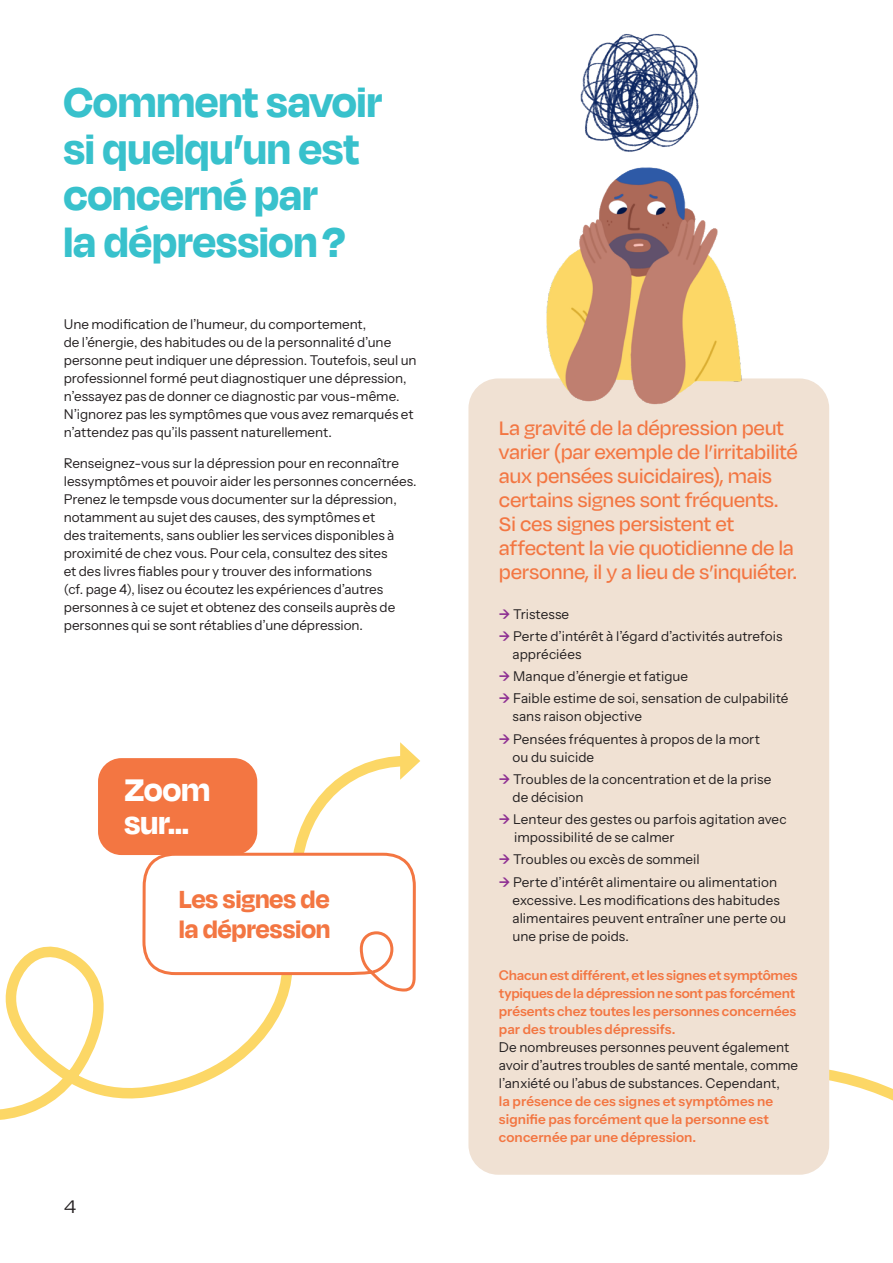
<style>
.page{position:relative;width:893px;height:1263px;background:#fff}
.page>*{position:absolute;margin:0;border:0;box-sizing:border-box;transform-origin:0 0}
.t1{font:700 48px/46.5px "Degular Display";letter-spacing:.01em;color:#38c1cc}
.t2{font:700 36px/33px "Degular Display";letter-spacing:.01em;color:#fff}
.t3{font:700 28.5px/30px "Degular Display";letter-spacing:.01em;color:#f37642}
.t4{font:500 22.5px/24px "Degular";letter-spacing:-.015em;color:#f37642}
.t5{font:21px "Degular";color:#231f20}
.t6{font:13.5px/18px "Instrument Sans";color:#231f20}
.t7{font:600 13.5px/18px "Instrument Sans";color:#f37642}
.s1{font-weight:600;color:#8d2e92}
</style>
<div class="page">
<svg style="left:813px;top:1069px;width:80px;height:103px"></svg>
<svg style="left:0;top:946px;width:289px;height:174px"></svg>
<div style="left:468px;top:378px;width:361px;height:797px;background:#f0e1d3;border-radius:30px"></div>
<img style="left:490px;top:33px;width:254px;height:372px">
<svg style="left:141px;top:742px;width:279px;height:251px"></svg>
<div style="left:98px;top:758px;width:159px;height:97px;background:#f37642;border-radius:23px"></div>
<h1 class="t1" style="left:64px;top:77px;width:320px">Comment savoir si quelqu’un est concerné par<br>la dépression ?</h1>
<p class="t6" style="left:64px;top:316px;width:354px">Une modification de l’humeur, du comportement,<br>de l’énergie, des habitudes ou de la personnalité d’une personne peut indiquer une dépression. Toutefois, seul un professionnel formé peut diagnostiquer une dépression, n’essayez pas de donner ce diagnostic par vous-même.<br>N’ignorez pas les symptômes que vous avez remarqués et n’attendez pas qu’ils passent naturellement.</p>
<p class="t6" style="left:64px;top:455px;width:354px">Renseignez-vous sur la dépression pour en reconnaître lessymptômes et pouvoir aider les personnes concernées.<br>Prenez le tempsde vous documenter sur la dépression, notamment au sujet des causes, des symptômes et<br>des traitements, sans oublier les services disponibles à proximité de chez vous. Pour cela, consultez des sites<br>et des livres fiables pour y trouver des informations<br>(cf. page 4), lisez ou écoutez les expériences d’autres personnes à ce sujet et obtenez des conseils auprès de personnes qui se sont rétablies d’une dépression.</p>
<h2 class="t2" style="left:124px;top:772px;width:87px">Zoom sur…</h2>
<h3 class="t5" style="left:64px;top:1193px;width:14px">4</h3>
<h3 class="t3" style="left:179px;top:883px;width:153px">Les signes de la dépression</h3>
<h3 class="t4" style="left:499px;top:415px;width:301px">La gravité de la dépression peut varier (par exemple de l’irritabilité aux pensées suicidaires), mais certains signes sont fréquents.<br>Si ces signes persistent et affectent la vie quotidienne de la personne, il y a lieu de s’inquiéter.</h3>
<p class="t6" style="left:499px;top:603px;width:285px;line-height:22.2px"><span class="s1">-&gt;</span> Tristesse<br><span class="s1">-&gt;</span> Perte d’intérêt à l’égard d’activités autrefois</p>
<p class="t6" style="left:499px;top:643px;width:291px;line-height:22.2px;text-indent:14px">appréciées<br><span class="s1">-&gt;</span> Manque d’énergie et fatigue<br><span class="s1">-&gt;</span> Faible estime de soi, sensation de culpabilité</p>
<p class="t6" style="left:499px;top:706px;width:262px;line-height:22.2px;text-indent:14px">sans raison objective<br><span class="s1">-&gt;</span> Pensées fréquentes à propos de la mort</p>
<p class="t6" style="left:499px;top:746px;width:274px;line-height:22.2px;text-indent:14px">ou du suicide<br><span class="s1">-&gt;</span> Troubles de la concentration et de la prise</p>
<p class="t6" style="left:499px;top:786px;width:289px;line-height:22.2px;text-indent:14px">de décision<br><span class="s1">-&gt;</span> Lenteur des gestes ou parfois agitation avec</p>
<p class="t6" style="left:499px;top:826px;width:280px;line-height:22.2px;text-indent:15px">impossibilité de se calmer<br><span class="s1">-&gt;</span> Troubles ou excès de sommeil<br><span class="s1">-&gt;</span> Perte d’intérêt alimentaire ou alimentation</p>
<p class="t6" style="left:512px;top:891px;width:275px">excessive. Les modifications des habitudes alimentaires peuvent entraîner une perte ou une prise de poids.</p>
<p class="t7" style="left:499px;top:966px;width:300px">Chacun est différent, et les signes et symptômes typiques de la dépression ne sont pas forcément présents chez toutes les personnes concernées par des troubles dépressifs.</p>
<p class="t6" style="left:499px;top:1038px;width:301px">De nombreuses personnes peuvent également avoir d’autres troubles de santé mentale, comme l’anxiété ou l’abus de substances. Cependant,</p>
<p class="t7" style="left:499px;top:1092px;width:276px">la présence de ces signes et symptômes ne signifie pas forcément que la personne est concernée par une dépression.</p>
</div>
